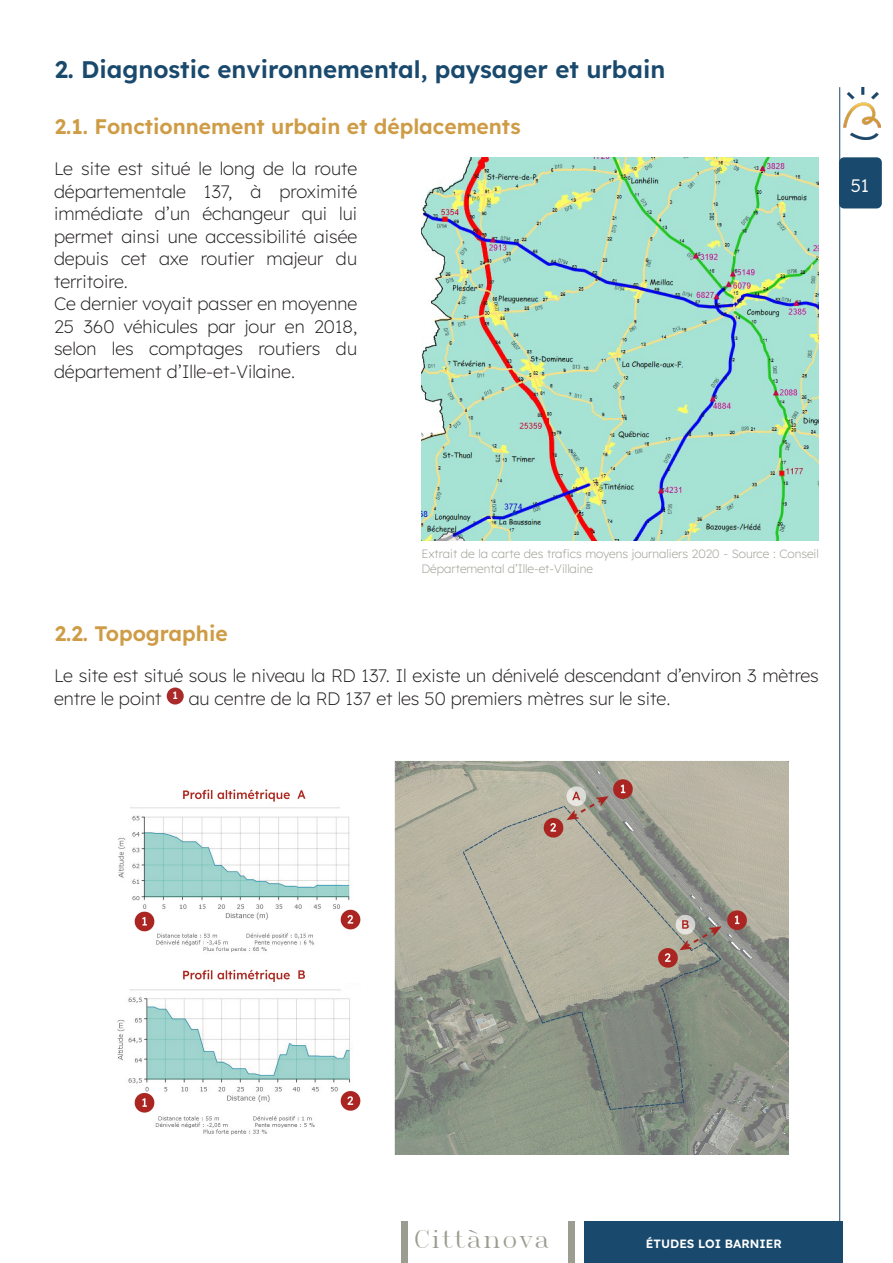
<style>
.page{position:relative;width:893px;height:1263px;background:#fff}
.page>*{position:absolute;margin:0;border:0;box-sizing:border-box;transform-origin:0 0}
.Titre_1{font:600 24px "Lexend Deca";color:#19496d}
.t1{font:24px "Roman T";letter-spacing:-.01em;color:#9b9d91}
.Titre_2{font:600 21px "Lexend Deca";color:#cf9c46}
.Corps_de_texte{font:200 18px/22.5px "Lexend Deca";color:#231f20;text-align:justify}
.t2{font:300 18px "Lexend Deca";color:#fff}
.Légende{font:200 12px/15px "Lexend Deca";color:#9b9d91}
.t3{font:600 12px "Lexend Deca";color:#fff}
</style>
<div class="page">
<div style="left:839px;top:157px;width:43px;height:51px;background:#194a6d;border-radius:5px"></div>
<hr style="left:839px;top:87px;width:1px;height:1176px;background:#194a6d">
<div style="left:568px;top:1221px;width:6px;height:42px;background:#9b9d91"></div>
<div style="left:401px;top:1221px;width:7px;height:42px;background:#9b9d91"></div>
<div style="left:585px;top:1221px;width:258px;height:42px;background:#194a6d"></div>
<img style="left:844px;top:87px;width:36px;height:52px">
<div style="left:167px;top:687px;width:17px;height:17px;background:#aa2a2b;border-radius:50%"></div>
<img style="left:117px;top:761px;width:671px;height:393px">
<img style="left:421px;top:157px;width:398px;height:384px">
<p class="Titre_1" style="left:55px;top:52px;width:612px">2. Diagnostic environnemental, paysager et urbain</p>
<p class="Titre_2" style="left:55px;top:112px;width:468px">2.1. Fonctionnement urbain et déplacements</p>
<p class="Corps_de_texte" style="left:54px;top:157px;width:305px">Le site est situé le long de la route départementale 137, à proximité immédiate d’un échangeur qui lui permet ainsi une accessibilité aisée depuis cet axe routier majeur du territoire.</p>
<p class="Corps_de_texte" style="left:54px;top:292px;width:305px">Ce dernier voyait passer en moyenne 25 360 véhicules par jour en 2018, selon les comptages routiers du département d’Ille-et-Vilaine.</p>
<p class="t2" style="left:851px;top:172px;width:20px">51</p>
<p class="Titre_2" style="left:55px;top:618px;width:174px">2.2. Topographie</p>
<p class="Légende" style="left:421px;top:545px;width:399px">Extrait de la carte des trafics moyens journaliers 2020 - Source : Conseil<br>Départemental d’Ille-et-Villaine</p>
<p class="Corps_de_texte" style="left:54px;top:663px;width:766px">Le site est situé sous le niveau la RD 137. Il existe un dénivelé descendant d’environ 3 mètres entre le point <sup>1</sup> au centre de la RD 137 et les 50 premiers mètres sur le site.</p>
<h1 class="t1" style="left:413px;top:1223px;width:139px">Cittànova</h1>
<p class="t3" style="left:646px;top:1235px;width:137px">ÉTUDES LOI BARNIER</p>
</div>
